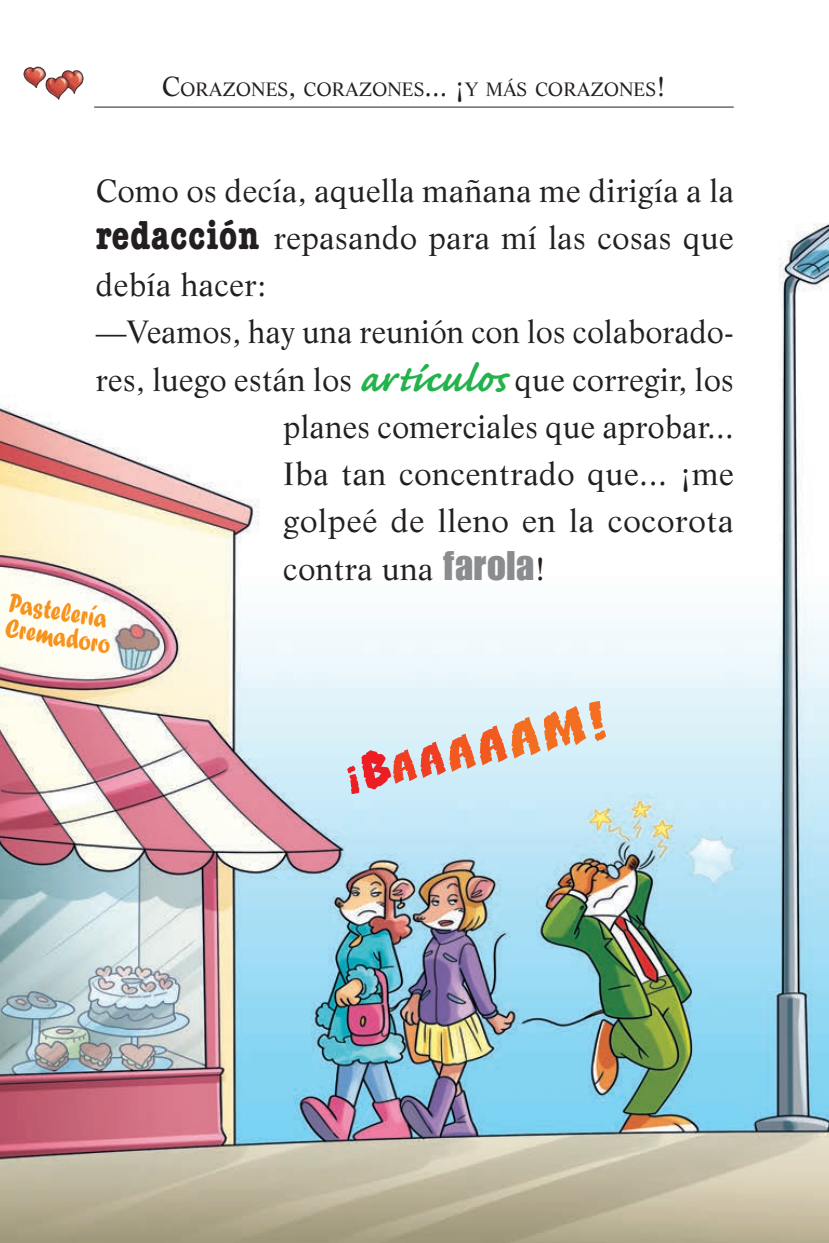
<style>
.page{position:relative;width:829px;height:1243px;background:#fff}
.page>*{position:absolute;margin:0;border:0;box-sizing:border-box;transform-origin:0 0}
.t1{font:31.5px "Life LT Std";letter-spacing:.015em;color:#231f20}
.t2{font:italic 28.57px/25px "Forte MT Std";color:#f7931d;scale:.81 1}
.t3{font:18.9px "Life LT Std";color:#231f20}
.s1{font-size:27px}
.s2{font-family:"American Typewriter Std";font-weight:700;font-stretch:condensed;font-size:40.5px}
.s3{font-family:"Caflisch Script Pro";font-weight:700;font-size:49.5px;color:#23b24b}
.s4{font-family:"Impact LT Std";font-size:40.5px;color:#8a8c8f}
</style>
<div class="page">
<img style="left:0;top:106px;width:829px;height:1136px">
<img style="left:0;top:66px;width:87px;height:50px">
<svg style="left:347px;top:701px;width:259px;height:93px"></svg>
<hr style="left:94px;top:107px;width:639px;height:1px;background:#231f20">
<p class="t3" style="left:162px;top:77px;width:506px"><span class="s1">C</span>ORAZONES<span class="s1">,</span> CORAZONES<span class="s1">... ¡</span>Y MÁS CORAZONES<span class="s1">!</span></p>
<p class="t1" style="left:96px;top:171px;width:639px">Como os decía, aquella mañana me dirigía a la</p>
<p class="t1" style="left:96px;top:218px;width:639px"><span class="s2">redacción</span> repasando para mí las cosas que</p>
<p class="t1" style="left:96px;top:266px;width:172px">debía hacer:</p>
<p class="t1" style="left:96px;top:313px;width:639px">—Veamos, hay una reunión con los colaborado-</p>
<p class="t1" style="left:96px;top:360px;width:639px">res, luego están los <span class="s3">artículos</span> que corregir, los</p>
<p class="t1" style="left:283px;top:407px;width:452px">planes comerciales que aprobar...</p>
<p class="t1" style="left:283px;top:455px;width:452px">Iba tan concentrado que... ¡me</p>
<p class="t1" style="left:283px;top:502px;width:452px">golpeé de lleno en la cocorota</p>
<p class="t1" style="left:283px;top:549px;width:264px">contra una <span class="s4">farola</span>!</p>
<p class="t2" style="left:12px;top:590px;width:133px;rotate:9deg">Pastelería<br>Cremadoro</p>
</div>
